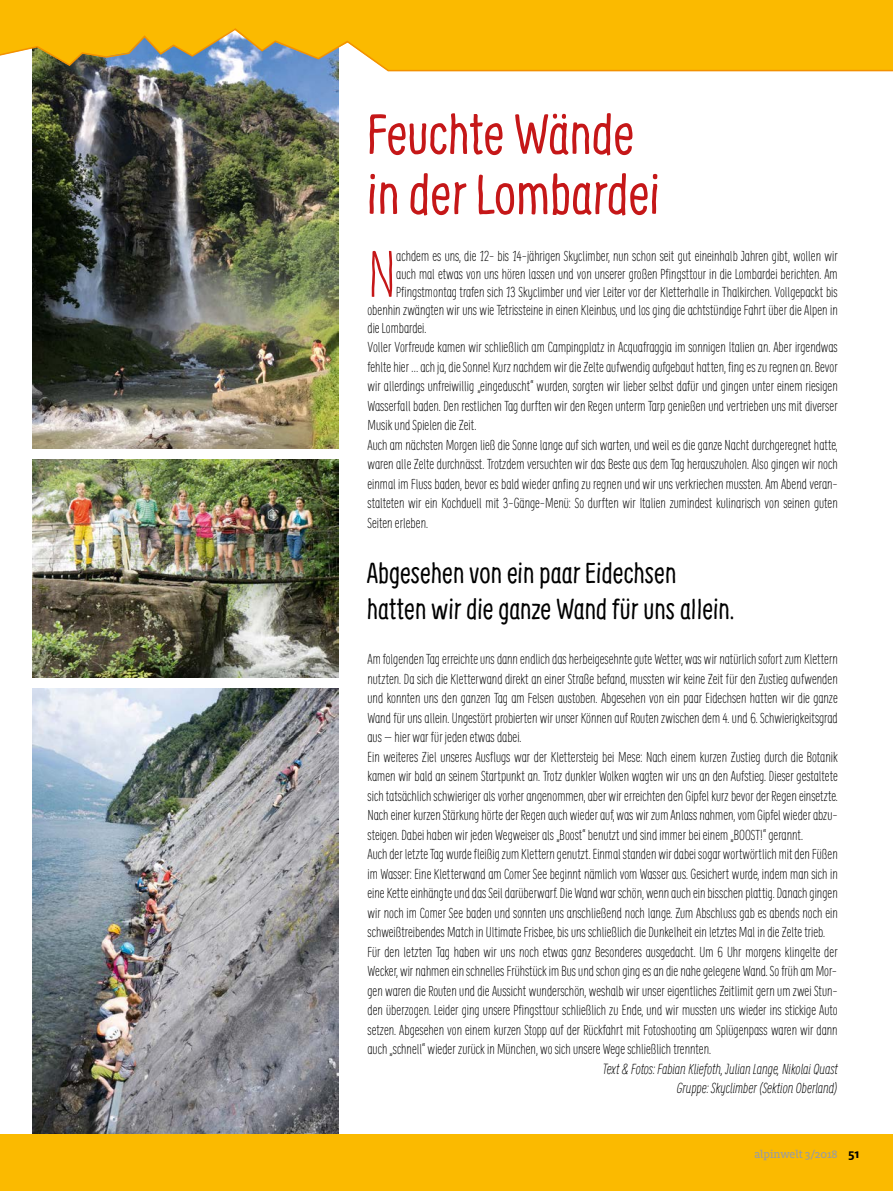
<style>
.page{position:relative;width:893px;height:1191px;background:#fff}
.page>*{position:absolute;margin:0;border:0;box-sizing:border-box;transform-origin:0 0}
.t1{font:300 64.95px "Supernettcn";color:#c51718}
.t2{font:55.5px/60px "Supernettcn";color:#c51718}
.t3{font:28.5px/36px "Supernettcn";color:#000}
.t4{font:300 14.25px/19.5px "Supernettcn";color:#000}
.t5{font:italic 300 14.25px/19.5px "Supernettcn";color:#000;text-align:right}
.t6{font:500 12px "Milo Slab OT";color:#9c9d9d}
.s1{font-family:"Milo OT";font-weight:700;font-size:13.5px;color:#000}
</style>
<div class="page">
<img style="left:33px;top:688px;width:305px;height:446px">
<div style="left:0;top:1134px;width:893px;height:57px;background:#fbba00"></div>
<img style="left:33px;top:73px;width:305px;height:375px">
<img style="left:33px;top:459px;width:305px;height:219px">
<div style="left:0;top:0;width:893px;height:27px;background:#fbba00"></div>
<svg style="left:0;top:27px;width:893px;height:46px;background:#e3b52d"></svg>
<h2 class="t2" style="left:367px;top:108px;width:295px">Feuchte Wände in der Lombardei</h2>
<h1 class="t1" style="left:368px;top:246px;width:30px">N</h1>
<p class="t4" style="left:396px;top:247px;width:443px">achdem es uns, die 12- bis 14-jährigen Skyclimber, nun schon seit gut eineinhalb Jahren gibt, wollen wir</p>
<p class="t4" style="left:396px;top:265px;width:443px">auch mal etwas von uns hören lassen und von unserer großen Pfingsttour in die Lombardei berichten. Am</p>
<p class="t4" style="left:396px;top:283px;width:443px">Pfingstmontag trafen sich 13 Skyclimber und vier Leiter vor der Kletterhalle in Thalkirchen. Vollgepackt bis</p>
<p class="t4" style="left:368px;top:301px;width:472px">obenhin zwängten wir uns wie Tetrissteine in einen Kleinbus, und los ging die achtstündige Fahrt über die Alpen in</p>
<p class="t4" style="left:368px;top:319px;width:60px">die Lombardei.</p>
<p class="t4" style="left:368px;top:339px;width:472px">Voller Vorfreude kamen wir schließlich am Campingplatz in Acquafraggia im sonnigen Italien an. Aber irgendwas fehlte hier … ach ja, die Sonne! Kurz nachdem wir die Zelte aufwendig aufgebaut hatten, fing es zu regnen an. Bevor wir allerdings unfreiwillig „eingeduscht“ wurden, sorgten wir lieber selbst dafür und gingen unter einem riesigen Wasserfall baden. Den restlichen Tag durften wir den Regen unterm Tarp genießen und vertrieben uns mit diverser Musik und Spielen die Zeit.<br>Auch am nächsten Morgen ließ die Sonne lange auf sich warten, und weil es die ganze Nacht durchgeregnet hatte, waren alle Zelte durchnässt. Trotzdem versuchten wir das Beste aus dem Tag herauszuholen. Also gingen wir noch einmal im Fluss baden, bevor es bald wieder anfing zu regnen und wir uns verkriechen mussten. Am Abend veran&shy;stalteten wir ein Kochduell mit 3-Gänge-Menü: So durften wir Italien zumindest kulinarisch von seinen guten Seiten erleben.</p>
<h3 class="t3" style="left:367px;top:556px;width:369px">Abgesehen von ein paar Eidechsen hatten wir die ganze Wand für uns allein.</h3>
<p class="t4" style="left:367px;top:650px;width:472px">Am folgenden Tag erreichte uns dann endlich das herbeigesehnte gute Wetter, was wir natürlich sofort zum Klettern nutzten. Da sich die Kletterwand direkt an einer Straße befand, mussten wir keine Zeit für den Zustieg aufwenden und konnten uns den ganzen Tag am Felsen austoben. Abgesehen von ein paar Eidechsen hatten wir die ganze Wand für uns allein. Ungestört probierten wir unser Können auf Routen zwischen dem 4. und 6. Schwierigkeitsgrad aus – hier war für jeden etwas dabei.<br>Ein weiteres Ziel unseres Ausflugs war der Klettersteig bei Mese: Nach einem kurzen Zustieg durch die Botanik kamen wir bald an seinem Startpunkt an. Trotz dunkler Wolken wagten wir uns an den Aufstieg. Dieser gestaltete sich tatsächlich schwieriger als vorher angenommen, aber wir erreichten den Gipfel kurz bevor der Regen einsetzte.<br>Nach einer kurzen Stärkung hörte der Regen auch wieder auf, was wir zum Anlass nahmen, vom Gipfel wieder abzu&shy;steigen. Dabei haben wir jeden Wegweiser als „Boost“ benutzt und sind immer bei einem „BOOST!“ gerannt.<br>Auch der letzte Tag wurde fleißig zum Klettern genutzt. Einmal standen wir dabei sogar wortwörtlich mit den Füßen im Wasser: Eine Kletterwand am Comer See beginnt nämlich vom Wasser aus. Gesichert wurde, indem man sich in eine Kette einhängte und das Seil darüberwarf. Die Wand war schön, wenn auch ein bisschen plattig. Danach gingen wir noch im Comer See baden und sonnten uns anschließend noch lange. Zum Abschluss gab es abends noch ein schweißtreibendes Match in Ultimate Frisbee, bis uns schließlich die Dunkelheit ein letztes Mal in die Zelte trieb.<br>Für den letzten Tag haben wir uns noch etwas ganz Besonderes ausgedacht. Um 6 Uhr morgens klingelte der Wecker, wir nahmen ein schnelles Frühstück im Bus und schon ging es an die nahe gelegene Wand. So früh am Mor&shy;gen waren die Routen und die Aussicht wunderschön, weshalb wir unser eigentliches Zeitlimit gern um zwei Stun&shy;den überzogen. Leider ging unsere Pfingsttour schließlich zu Ende, und wir mussten uns wieder ins stickige Auto setzen. Abgesehen von einem kurzen Stopp auf der Rückfahrt mit Fotoshooting am Splügenpass waren wir dann auch „schnell“ wieder zurück in München, wo sich unsere Wege schließlich trennten.</p>
<p class="t5" style="left:603px;top:1060px;width:236px">Text &amp; Fotos: Fabian Kliefoth, Julian Lange, Nikolai Quast<br>Gruppe: Skyclimber (Sektion Oberland)</p>
<p class="t6" style="left:754px;top:1150px;width:107px">alpinwelt 3/2018 <span class="s1">51</span></p>
</div>
